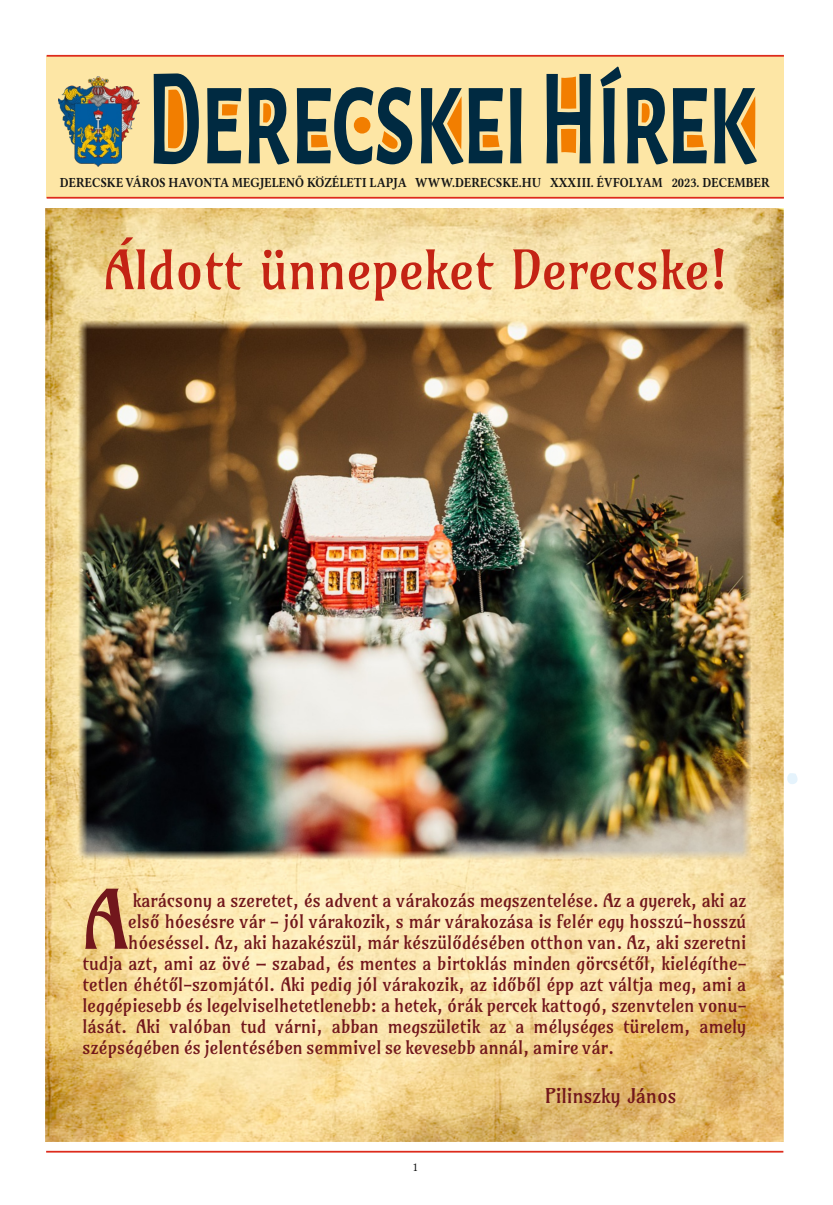
<style>
.page{position:relative;width:833px;height:1205px;background:#fff}
.page>*{position:absolute;margin:0;border:0;box-sizing:border-box;transform-origin:0 0}
.t1{font:80.5px "Amarante";color:#72171c}
.t2{font:53.25px "Amarante";color:#c42314}
.t3{font:20px "Amarante";color:#72171c}
.t4{font:18.38px "Amarante";color:#72171c}
.t5{font:14px "Linux Libertine GB";letter-spacing:.005em;color:#151616;scale:.87 1}
.t6{font:12.5px "Linux Libertine G";color:#151616}
</style>
<div class="page">
<img style="left:46px;top:209px;width:737px;height:932px">
<hr style="left:46px;top:1151px;width:737px;height:1px;background:#dd2b1c">
<div style="left:46px;top:56px;width:737px;height:142px;background:#fde6a5"></div>
<svg style="left:154px;top:67px;width:602px;height:97px"></svg>
<img style="left:59px;top:77px;width:80px;height:90px">
<hr style="left:47px;top:55px;width:737px;height:2px;background:#dd2b1c">
<hr style="left:47px;top:197px;width:737px;height:2px;background:#dd2b1c">
<svg style="left:641px;top:103px;width:8px;height:20px"></svg>
<svg style="left:263px;top:103px;width:8px;height:20px"></svg>
<svg style="left:168px;top:90px;width:16px;height:58px"></svg>
<svg style="left:311px;top:135px;width:17px;height:12px"></svg>
<svg style="left:482px;top:135px;width:17px;height:12px"></svg>
<svg style="left:687px;top:135px;width:17px;height:12px"></svg>
<svg style="left:222px;top:104px;width:16px;height:12px"></svg>
<svg style="left:561px;top:77px;width:15px;height:32px"></svg>
<svg style="left:561px;top:129px;width:15px;height:24px"></svg>
<svg style="left:382px;top:131px;width:15px;height:18px"></svg>
<svg style="left:447px;top:96px;width:15px;height:54px"></svg>
<svg style="left:740px;top:96px;width:15px;height:54px"></svg>
<div style="left:354px;top:117px;width:16px;height:17px;background:#f27e00;border-radius:50%"></div>
<svg style="left:787px;top:773px;width:11px;height:11px"></svg>
<img style="left:78px;top:321px;width:672px;height:538px">
<p class="t5" style="left:60px;top:174px;width:818px">DERECSKE VÁROS HAVONTA MEGJELENŐ KÖZÉLETI LAPJA WWW.DERECSKE.HU XXXIII. ÉVFOLYAM 2023. DECEMBER</p>
<h2 class="t2" style="left:104px;top:237px;width:625px">Áldott ünnepeket Derecske!</h2>
<h1 class="t1" style="left:83px;top:869px;width:47px">A</h1>
<p class="t4" style="left:133px;top:888px;width:615px">karácsony a szeretet, és advent a várakozás megszentelése. Az a gyerek, aki az</p>
<p class="t4" style="left:128px;top:909px;width:620px">első hóesésre vár - jól várakozik, s már várakozása is felér egy hosszú-hosszú</p>
<p class="t4" style="left:128px;top:930px;width:620px">hóeséssel. Az, aki hazakészül, már készülődésében otthon van. Az, aki szeretni</p>
<p class="t4" style="left:83px;top:951px;width:665px">tudja azt, ami az övé – szabad, és mentes a birtoklás minden görcsétől, kielégíthe-</p>
<p class="t4" style="left:83px;top:972px;width:665px">tetlen éhétől-szomjától. Aki pedig jól várakozik, az időből épp azt váltja meg, ami a</p>
<p class="t4" style="left:83px;top:993px;width:665px">leggépiesebb és legelviselhetetlenebb: a hetek, órák percek kattogó, szenvtelen vonu-</p>
<p class="t4" style="left:83px;top:1014px;width:665px">lását. Aki valóban tud várni, abban megszületik az a mélységes türelem, amely</p>
<p class="t4" style="left:83px;top:1035px;width:533px">szépségében és jelentésében semmivel se kevesebb annál, amire vár.</p>
<p class="t3" style="left:545px;top:1083px;width:133px">Pilinszky János</p>
<p class="t6" style="left:412px;top:1160px;width:7px">1</p>
</div>
